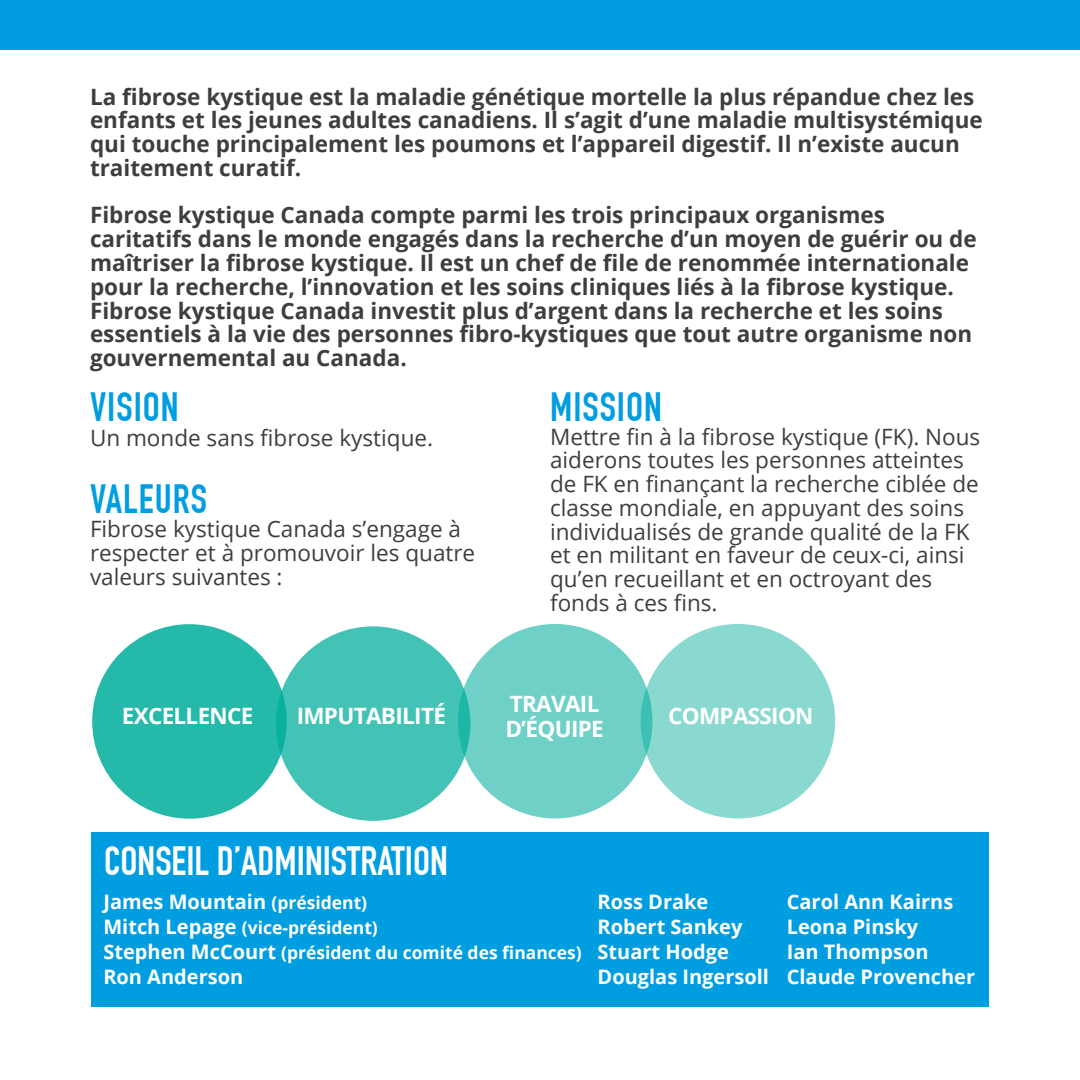
<style>
.page{position:relative;width:1080px;height:1080px;background:#fff}
.page>*{position:absolute;margin:0;border:0;box-sizing:border-box;transform-origin:0 0}
.t1{font:700 40px "DIN Condensed";color:#fff}
.t2{font:700 40px "DIN Condensed";letter-spacing:.025em;color:#009de0}
.t3{font:700 22.5px/23.8px "Open Sans";color:#3e3e3f}
.t4{font:22.5px/23.8px "Open Sans";color:#3e3e3f}
.t5{font:700 22.5px/25px "Open Sans";letter-spacing:-.03em;color:#fff}
.t6{font:700 20px/25px "Open Sans";color:#fff}
.t7{font:700 17.5px/25px "Open Sans";color:#fff}
.s1{font-size:17.5px}
.s2{font-size:20px}
</style>
<div class="page">
<div style="left:91px;top:832px;width:898px;height:175px;background:#009de0"></div>
<div style="left:0;top:0;width:1080px;height:49px;background:#009de0"></div>
<div style="left:276px;top:626px;width:194px;height:195px;background:#43c3b5;border-radius:50%"></div>
<div style="left:92px;top:624px;width:195px;height:195px;background:#24b9a9;border-radius:50%"></div>
<div style="left:641px;top:624px;width:194px;height:194px;background:#8ad9d1;border-radius:50%"></div>
<div style="left:458px;top:624px;width:194px;height:194px;background:#6ed0c6;border-radius:50%"></div>
<p class="t3" style="left:90px;top:84px;width:894px">La fibrose kystique est la maladie génétique mortelle la plus répandue chez les enfants et les jeunes adultes canadiens. Il s’agit d’une maladie multisystémique qui touche principalement les poumons et l’appareil digestif. Il n’existe aucun traitement curatif.</p>
<p class="t3" style="left:90px;top:203px;width:888px">Fibrose kystique Canada compte parmi les trois principaux organismes caritatifs dans le monde engagés dans la recherche d’un moyen de guérir ou de maîtriser la fibrose kystique. Il est un chef de file de renommée internationale pour la recherche, l’innovation et les soins cliniques liés à la fibrose kystique.<br>Fibrose kystique Canada investit plus d’argent dans la recherche et les soins essentiels à la vie des personnes fibro-kystiques que tout autre organisme non gouvernemental au Canada.</p>
<h1 class="t2" style="left:90px;top:383px;width:90px">VISION</h1>
<p class="t4" style="left:90px;top:425px;width:345px">Un monde sans fibrose kystique.</p>
<h1 class="t2" style="left:90px;top:476px;width:119px">VALEURS</h1>
<p class="t4" style="left:90px;top:516px;width:387px">Fibrose kystique Canada s’engage à respecter et à promouvoir les quatre valeurs suivantes :</p>
<h1 class="t2" style="left:550px;top:383px;width:113px">MISSION</h1>
<p class="t4" style="left:550px;top:424px;width:432px">Mettre fin à la fibrose kystique (FK). Nous aiderons toutes les personnes atteintes de FK en finançant la recherche ciblée de classe mondiale, en appuyant des soins individualisés de grande qualité de la FK et en militant en faveur de ceux-ci, ainsi qu’en recueillant et en octroyant des fonds à ces fins.</p>
<p class="t5" style="left:122px;top:703px;width:133px">EXCELLENCE</p>
<p class="t5" style="left:297px;top:703px;width:151px">IMPUTABILITÉ</p>
<p class="t5" style="left:505px;top:691px;width:100px">TRAVAIL<br>D’ÉQUIPE</p>
<p class="t5" style="left:668px;top:703px;width:147px">COMPASSION</p>
<h1 class="t1" style="left:104px;top:837px;width:345px">CONSEIL D’ADMINISTRATION</h1>
<p class="t6" style="left:103px;top:889px;width:265px">James Mountain <span class="s1">(président)</span></p>
<p class="t7" style="left:103px;top:915px;width:480px"><span class="s2">Mitch Lepage</span> (vice-président)<br><span class="s2">Stephen McCourt</span> (président du comité des finances)</p>
<p class="t6" style="left:103px;top:964px;width:141px">Ron Anderson</p>
<p class="t6" style="left:598px;top:889px;width:173px">Ross Drake<br>Robert Sankey<br>Stuart Hodge<br>Douglas Ingersoll</p>
<p class="t6" style="left:787px;top:889px;width:190px">Carol Ann Kairns<br>Leona Pinsky<br>Ian Thompson<br>Claude Provencher</p>
</div>
